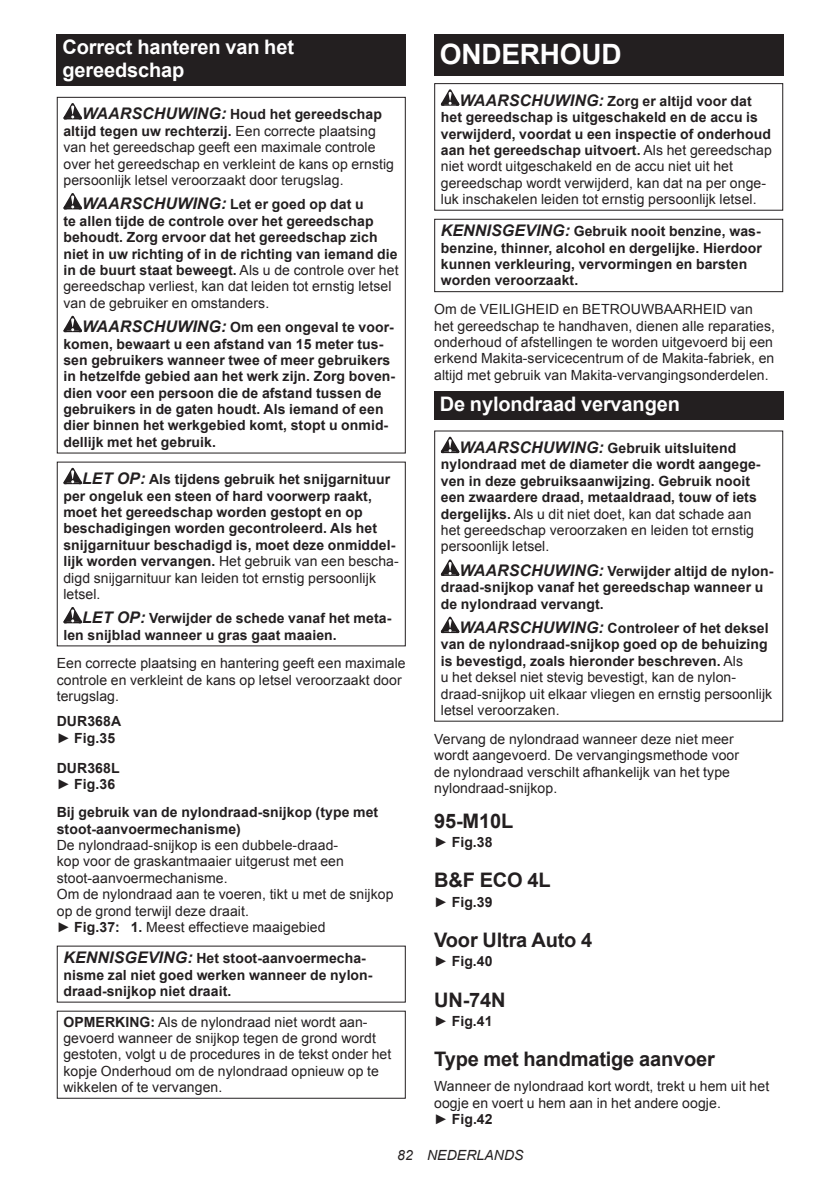
<style>
.page{position:relative;width:840px;height:1191px;background:#fff}
.page>*{position:absolute;margin:0;border:0;box-sizing:border-box;transform-origin:0 0}
.t1{font:700 28px "Arial";letter-spacing:-.01em;color:#fff}
.t2{font:700 20px "Arial";letter-spacing:-.01em;color:#231f20}
.t3{font:700 20px/23.4px "Arial";letter-spacing:-.01em;color:#fff}
.t4{font:14px/16.4px "Arial";letter-spacing:.005em;color:#231f20}
.t5{font:700 14px/16.4px "Arial";letter-spacing:.005em;color:#231f20}
.t6{font:italic 14px "Arial";letter-spacing:.005em;color:#231f20}
.s1{font-weight:700;font-style:italic;font-size:16px}
.s2{font-weight:700}
.s3{font-style:italic;font-size:16px}
.s4{font-weight:400}
</style>
<div class="page">
<div style="left:57px;top:34px;width:348px;height:52px;background:#231f20"></div>
<svg style="left:63px;top:103px;width:19px;height:16px"></svg>
<svg style="left:63px;top:193px;width:19px;height:16px"></svg>
<svg style="left:63px;top:316px;width:19px;height:16px"></svg>
<div style="left:57px;top:97px;width:348px;height:356px;border:1px solid #231f20"></div>
<svg style="left:63px;top:468px;width:19px;height:16px"></svg>
<svg style="left:63px;top:607px;width:19px;height:16px"></svg>
<div style="left:434px;top:34px;width:348px;height:41px;background:#231f20"></div>
<svg style="left:440px;top:89px;width:19px;height:17px"></svg>
<div style="left:434px;top:83px;width:348px;height:128px;border:1px solid #231f20"></div>
<div style="left:434px;top:219px;width:348px;height:73px;border:1px solid #231f20"></div>
<div style="left:434px;top:391px;width:348px;height:28px;background:#231f20"></div>
<svg style="left:440px;top:437px;width:19px;height:16px"></svg>
<svg style="left:440px;top:559px;width:19px;height:17px"></svg>
<svg style="left:440px;top:616px;width:19px;height:17px"></svg>
<h2 class="t3" style="left:62px;top:36px;width:233px">Correct hanteren van het gereedschap</h2>
<p class="t4" style="left:63px;top:106px;width:332px;text-indent:19px"><span class="s1">WAARSCHUWING:</span> <span class="s2">Houd het gereedschap altijd tegen uw rechterzij.</span> Een correcte plaatsing van het gereedschap geeft een maximale controle over het gereedschap en verkleint de kans op ernstig persoonlijk letsel veroorzaakt door terugslag.</p>
<p class="t5" style="left:63px;top:197px;width:336px;text-indent:19px"><span class="s3">WAARSCHUWING:</span> Let er goed op dat u<br>te allen tijde de controle over het gereedschap behoudt. Zorg ervoor dat het gereedschap zich niet in uw richting of in de richting van iemand die in de buurt staat beweegt. <span class="s4">Als u de controle over het gereedschap verliest, kan dat leiden tot ernstig letsel van de gebruiker en omstanders.</span></p>
<p class="t5" style="left:63px;top:319px;width:333px;text-indent:19px"><span class="s3">WAARSCHUWING:</span> Om een ongeval te voor&shy;komen, bewaart u een afstand van 15 meter tus&shy;sen gebruikers wanneer twee of meer gebruikers in hetzelfde gebied aan het werk zijn. Zorg boven&shy;dien voor een persoon die de afstand tussen de gebruikers in de gaten houdt. Als iemand of een dier binnen het werkgebied komt, stopt u onmid&shy;dellijk met het gebruik.</p>
<p class="t5" style="left:63px;top:471px;width:337px;text-indent:19px"><span class="s3">LET OP:</span> Als tijdens gebruik het snijgarnituur per ongeluk een steen of hard voorwerp raakt, moet het gereedschap worden gestopt en op beschadigingen worden gecontroleerd. Als het snijgarnituur beschadigd is, moet deze onmiddel&shy;lijk worden vervangen. <span class="s4">Het gebruik van een bescha&shy;digd snijgarnituur kan leiden tot ernstig persoonlijk letsel.</span></p>
<p class="t5" style="left:63px;top:610px;width:329px;text-indent:19px"><span class="s3">LET OP:</span> Verwijder de schede vanaf het meta&shy;len snijblad wanneer u gras gaat maaien.</p>
<p class="t4" style="left:57px;top:655px;width:350px">Een correcte plaatsing en hantering geeft een maximale controle en verkleint de kans op letsel veroorzaakt door terugslag.</p>
<p class="t5" style="left:57px;top:713px;width:66px">DUR368A <span class="s4">►</span> Fig.35</p>
<p class="t5" style="left:57px;top:760px;width:64px">DUR368L <span class="s4">►</span> Fig.36</p>
<p class="t5" style="left:57px;top:804px;width:323px">Bij gebruik van de nylondraad-snijkop (type met stoot-aanvoermechanisme)</p>
<p class="t4" style="left:57px;top:837px;width:338px">De nylondraad-snijkop is een dubbele-draad-<br>kop voor de graskantmaaier uitgerust met een stoot-aanvoermechanisme.<br>Om de nylondraad aan te voeren, tikt u met de snijkop op de grond terwijl deze draait.<br>► <span class="s2">Fig.37: 1.</span> Meest effectieve maaigebied</p>
<p class="t5" style="left:63px;top:950px;width:310px"><span class="s3">KENNISGEVING:</span> Het stoot-aanvoermecha&shy;nisme zal niet goed werken wanneer de nylon&shy;draad-snijkop niet draait.</p>
<p class="t4" style="left:63px;top:1013px;width:329px"><span class="s2">OPMERKING:</span> Als de nylondraad niet wordt aan&shy;gevoerd wanneer de snijkop tegen de grond wordt gestoten, volgt u de procedures in de tekst onder het kopje Onderhoud om de nylondraad opnieuw op te wikkelen of te vervangen.</p>
<h1 class="t1" style="left:439px;top:35px;width:183px">ONDERHOUD</h1>
<p class="t4" style="left:440px;top:93px;width:332px;text-indent:19px"><span class="s1">WAARSCHUWING:</span> <span class="s2">Zorg er altijd voor dat het gereedschap is uitgeschakeld en de accu is verwijderd, voordat u een inspectie of onderhoud aan het gereedschap uitvoert.</span> Als het gereedschap niet wordt uitgeschakeld en de accu niet uit het gereedschap wordt verwijderd, kan dat na per onge&shy;luk inschakelen leiden tot ernstig persoonlijk letsel.</p>
<p class="t5" style="left:440px;top:224px;width:322px"><span class="s3">KENNISGEVING:</span> Gebruik nooit benzine, was&shy;benzine, thinner, alcohol en dergelijke. Hierdoor kunnen verkleuring, vervormingen en barsten worden veroorzaakt.</p>
<p class="t4" style="left:434px;top:301px;width:342px">Om de VEILIGHEID en BETROUWBAARHEID van het gereedschap te handhaven, dienen alle reparaties, onderhoud of afstellingen te worden uitgevoerd bij een erkend Makita-servicecentrum of de Makita-fabriek, en altijd met gebruik van Makita-vervangingsonderdelen.</p>
<h2 class="t3" style="left:439px;top:393px;width:241px">De nylondraad vervangen</h2>
<p class="t5" style="left:440px;top:440px;width:321px;text-indent:19px"><span class="s3">WAARSCHUWING:</span> Gebruik uitsluitend nylondraad met de diameter die wordt aangege&shy;ven in deze gebruiksaanwijzing. Gebruik nooit een zwaardere draad, metaaldraad, touw of iets dergelijks. <span class="s4">Als u dit niet doet, kan dat schade aan het gereedschap veroorzaken en leiden tot ernstig persoonlijk letsel.</span></p>
<p class="t5" style="left:440px;top:563px;width:334px;text-indent:19px"><span class="s3">WAARSCHUWING:</span> Verwijder altijd de nylon&shy;draad-snijkop vanaf het gereedschap wanneer u de nylondraad vervangt.</p>
<p class="t4" style="left:440px;top:620px;width:333px;text-indent:19px"><span class="s1">WAARSCHUWING:</span> <span class="s2">Controleer of het deksel van de nylondraad-snijkop goed op de behuizing is bevestigd, zoals hieronder beschreven.</span> Als<br>u het deksel niet stevig bevestigt, kan de nylon&shy;draad-snijkop uit elkaar vliegen en ernstig persoonlijk letsel veroorzaken.</p>
<p class="t4" style="left:434px;top:730px;width:306px">Vervang de nylondraad wanneer deze niet meer wordt aangevoerd. De vervangingsmethode voor de nylondraad verschilt afhankelijk van het type nylondraad-snijkop.</p>
<h2 class="t2" style="left:434px;top:807px;width:81px">95-M10L</h2>
<p class="t5" style="left:434px;top:834px;width:60px"><span class="s4">►</span> Fig.38</p>
<h2 class="t2" style="left:434px;top:867px;width:118px">B&amp;F ECO 4L</h2>
<p class="t5" style="left:434px;top:893px;width:60px"><span class="s4">►</span> Fig.39</p>
<h2 class="t2" style="left:434px;top:926px;width:159px">Voor Ultra Auto 4</h2>
<p class="t5" style="left:434px;top:953px;width:60px"><span class="s4">►</span> Fig.40</p>
<h2 class="t2" style="left:434px;top:986px;width:73px">UN-74N</h2>
<p class="t5" style="left:434px;top:1013px;width:60px"><span class="s4">►</span> Fig.41</p>
<h2 class="t2" style="left:434px;top:1045px;width:282px">Type met handmatige aanvoer</h2>
<p class="t4" style="left:434px;top:1078px;width:336px">Wanneer de nylondraad kort wordt, trekt u hem uit het oogje en voert u hem aan in het andere oogje.<br>► <span class="s2">Fig.42</span></p>
<p class="t6" style="left:397px;top:1146px;width:128px">82 NEDERLANDS</p>
</div>
